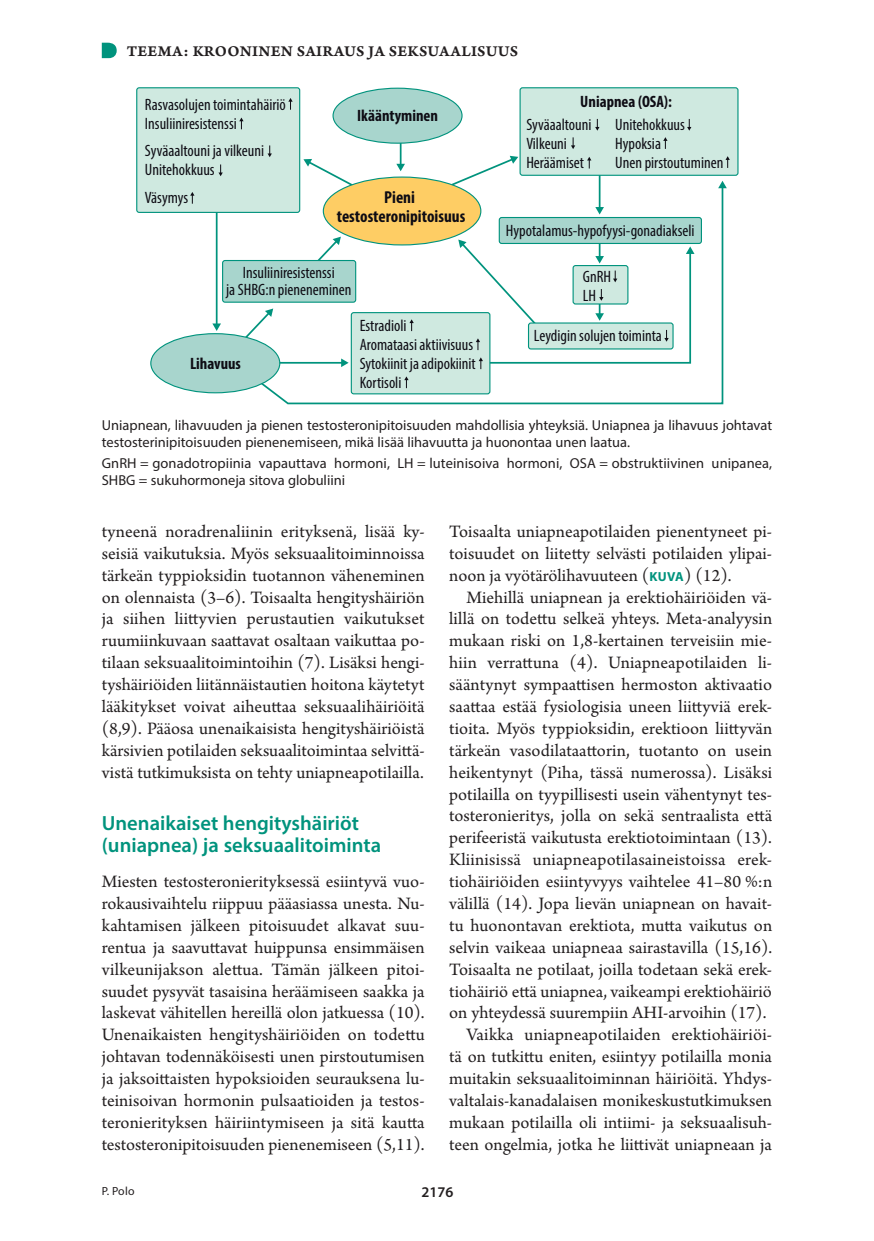
<style>
.page{position:relative;width:874px;height:1241px;background:#fff}
.page>*{position:absolute;margin:0;border:0;box-sizing:border-box;transform-origin:0 0}
.v1_teema{font:600 20.65px/21.9px "Myriad Pro";color:#00937d}
.l_ei_sis{font:18.38px/21.9px "Arno Pro";color:#231f20;text-align:justify}
.t1{font:700 condensed 17.32px/19.1px "Myriad Pro";color:#0e0c14;text-align:center}
.t2{font:condensed 16.45px/19.1px "Myriad Pro";color:#0e0c14}
.t3{font:700 condensed 16.45px "Myriad Pro";color:#0e0c14}
.vinj{font:15.75px "Arno Pro Smbd Caption";letter-spacing:.015em;color:#231f20}
.t4{font:600 14.88px "Myriad Pro";color:#231f20}
.kt{font:14.35px/17.5px "Myriad Pro";color:#231f20}
.Ala{font:11.9px "Myriad Pro";color:#231f20}
.s1{font-family:"Myriad Pro";font-weight:700;font-size:13.12px;color:#00937d}
</style>
<div class="page">
<svg style="left:256px;top:185px;width:467px;height:220px"></svg>
<svg style="left:717px;top:181px;width:9px;height:7px"></svg>
<hr style="left:216px;top:211px;width:1px;height:114px;background:#00937d">
<svg style="left:212px;top:323px;width:9px;height:8px"></svg>
<hr style="left:598px;top:162px;width:2px;height:46px;background:#00937d">
<svg style="left:595px;top:207px;width:8px;height:7px"></svg>
<hr style="left:399px;top:119px;width:2px;height:46px;background:#00937d">
<svg style="left:396px;top:164px;width:9px;height:7px"></svg>
<svg style="left:307px;top:236px;width:34px;height:24px"></svg>
<svg style="left:425px;top:156px;width:93px;height:42px"></svg>
<svg style="left:303px;top:159px;width:74px;height:40px"></svg>
<svg style="left:241px;top:308px;width:32px;height:35px"></svg>
<hr style="left:271px;top:362px;width:71px;height:1px;background:#00937d">
<svg style="left:341px;top:358px;width:7px;height:9px"></svg>
<div style="left:222px;top:260px;width:133px;height:42px;background:#a8d5cd;border-radius:2px"></div>
<div style="left:222px;top:260px;width:134px;height:43px;border:1px solid #00937d;border-radius:2px"></div>
<div style="left:351px;top:312px;width:138px;height:82px;background:#cfe9e0;border-radius:2px"></div>
<div style="left:350px;top:312px;width:140px;height:82px;border:1px solid #00937d;border-radius:2px"></div>
<div style="left:499px;top:217px;width:202px;height:26px;background:#a8d5cd;border-radius:2px"></div>
<div style="left:498px;top:217px;width:203px;height:27px;border:1px solid #00937d;border-radius:2px"></div>
<div style="left:137px;top:88px;width:162px;height:124px;background:#cfe9e0;border-radius:2px"></div>
<div style="left:136px;top:87px;width:164px;height:126px;border:1px solid #00937d;border-radius:2px"></div>
<div style="left:520px;top:88px;width:217px;height:87px;background:#cfe9e0;border-radius:2px"></div>
<div style="left:519px;top:87px;width:219px;height:89px;border:1px solid #00937d;border-radius:2px"></div>
<div style="left:323px;top:177px;width:157px;height:68px;background:#fecd64;border-radius:50%"></div>
<div style="left:333px;top:88px;width:129px;height:55px;background:#a8d5cd;border-radius:50%"></div>
<div style="left:332px;top:88px;width:130px;height:56px;border:1px solid #00937d;border-radius:50%"></div>
<div style="left:151px;top:333px;width:128px;height:60px;background:#a8d5cd;border-radius:50%"></div>
<div style="left:150px;top:333px;width:130px;height:60px;border:1px solid #00937d;border-radius:50%"></div>
<svg style="left:190px;top:192px;width:4px;height:12px"></svg>
<svg style="left:239px;top:117px;width:4px;height:12px"></svg>
<svg style="left:288px;top:98px;width:4px;height:12px"></svg>
<svg style="left:267px;top:145px;width:5px;height:12px"></svg>
<svg style="left:587px;top:157px;width:4px;height:11px"></svg>
<svg style="left:409px;top:319px;width:4px;height:12px"></svg>
<svg style="left:404px;top:376px;width:4px;height:12px"></svg>
<svg style="left:663px;top:137px;width:4px;height:12px"></svg>
<svg style="left:595px;top:119px;width:4px;height:12px"></svg>
<svg style="left:687px;top:119px;width:4px;height:12px"></svg>
<svg style="left:725px;top:156px;width:4px;height:12px"></svg>
<svg style="left:571px;top:137px;width:4px;height:12px"></svg>
<svg style="left:458px;top:239px;width:236px;height:130px"></svg>
<svg style="left:218px;top:164px;width:5px;height:12px"></svg>
<svg style="left:102px;top:43px;width:15px;height:15px"></svg>
<p class="vinj" style="left:127px;top:41px;width:392px">TEEMA: KROONINEN SAIRAUS JA SEKSUAALISUUS</p>
<p class="t2" style="left:145px;top:94px;width:142px">Rasvasolujen toimintahäiriö<br>Insuliiniresistenssi</p>
<p class="t2" style="left:145px;top:141px;width:121px">Syväaaltouni ja vilkeuni<br>Unitehokkuus</p>
<p class="t2" style="left:145px;top:188px;width:45px">Väsymys</p>
<p class="t3" style="left:357px;top:105px;width:82px">Ikääntyminen</p>
<p class="t1" style="left:336px;top:187px;width:130px">Pieni testosteronipitoisuus</p>
<p class="t2" style="left:226px;top:264px;width:127px;line-height:17.3px;text-align:center">Insuliiniresistenssi<br>ja SHBG:n pieneneminen</p>
<p class="t3" style="left:190px;top:353px;width:52px">Lihavuus</p>
<p class="t2" style="left:359px;top:315px;width:117px">Estradioli<br>Aromataasi aktiivisuus<br>Sytokiinit ja adipokiinit<br>Kortisoli</p>
<p class="t3" style="left:580px;top:92px;width:93px">Uniapnea (OSA):</p>
<p class="t2" style="left:526px;top:115px;width:67px">Syväaaltouni<br>Vilkeuni<br>Heräämiset</p>
<p class="t2" style="left:615px;top:115px;width:110px">Unitehokkuus<br>Hypoksia<br>Unen pirstoutuminen</p>
<p class="t2" style="left:505px;top:221px;width:190px">Hypotalamus-hypofyysi-gonadiakseli</p>
<p class="t2" style="left:582px;top:266px;width:30px">GnRH<br>LH</p>
<p class="t2" style="left:533px;top:326px;width:129px">Leydigin solujen toiminta</p>
<p class="kt" style="left:102px;top:415px;width:671px">Uniapnean, lihavuuden ja pienen testosteronipitoisuuden mahdollisia yhteyksiä. Uniapnea ja lihavuus johtavat testosterinipitoisuuden pienenemiseen, mikä lisää lihavuutta ja huonontaa unen laatua.</p>
<p class="kt" style="left:102px;top:453px;width:671px">GnRH = gonadotropiinia vapauttava hormoni, LH = luteinisoiva hormoni, OSA = obstruktiivinen unipanea,<br>SHBG = sukuhormoneja sitova globuliini</p>
<p class="l_ei_sis" style="left:102px;top:521px;width:324px">tyneenä noradrenaliinin erityksenä, lisää ky&shy;seisiä vaikutuksia. Myös seksuaalitoiminnoissa tärkeän typpioksidin tuotannon väheneminen on olennaista (3–6). Toisaalta hengityshäiriön ja siihen liittyvien perustautien vaikutukset ruumiinkuvaan saattavat osaltaan vaikuttaa po&shy;tilaan seksuaalitoimintoihin (7). Lisäksi hengi&shy;tyshäiriöiden liitännäistautien hoitona käytetyt lääkitykset voivat aiheuttaa seksuaalihäiriöitä (8,9). Pääosa unenaikaisista hengityshäiriöistä kärsivien potilaiden seksuaalitoimintaa selvittä&shy;vistä tutkimuksista on tehty uniapneapotilailla.</p>
<p class="v1_teema" style="left:102px;top:811px;width:281px">Unenaikaiset hengityshäiriöt (uniapnea) ja seksuaalitoiminta</p>
<p class="l_ei_sis" style="left:102px;top:871px;width:324px">Miesten testosteronierityksessä esiintyvä vuo&shy;rokausivaihtelu riippuu pääasiassa unesta. Nu&shy;kahtamisen jälkeen pitoisuudet alkavat suu&shy;rentua ja saavuttavat huippunsa ensimmäisen vilkeunijakson alettua. Tämän jälkeen pitoi&shy;suudet pysyvät tasaisina heräämiseen saakka ja laskevat vähitellen hereillä olon jatkuessa (10).<br>Unenaikaisten hengityshäiriöiden on todettu johtavan todennäköisesti unen pirstoutumisen ja jaksoittaisten hypoksioiden seurauksena lu&shy;teinisoivan hormonin pulsaatioiden ja testos&shy;teronierityksen häiriintymiseen ja sitä kautta testosteronipitoisuuden pienenemiseen (5,11).</p>
<p class="l_ei_sis" style="left:449px;top:521px;width:324px">Toisaalta uniapneapotilaiden pienentyneet pi&shy;toisuudet on liitetty selvästi potilaiden ylipai&shy;noon ja vyötärölihavuuteen (<span class="s1">KUVA</span>) (12).</p>
<p class="l_ei_sis" style="left:449px;top:587px;width:324px;text-indent:17px">Miehillä uniapnean ja erektiohäiriöiden vä&shy;lillä on todettu selkeä yhteys. Meta-analyysin mukaan riski on 1,8-kertainen terveisiin mie&shy;hiin verrattuna (4). Uniapneapotilaiden li&shy;sääntynyt sympaattisen hermoston aktivaatio saattaa estää fysiologisia uneen liittyviä erek&shy;tioita. Myös typpioksidin, erektioon liittyvän tärkeän vasodilataattorin, tuotanto on usein heikentynyt (Piha, tässä numerossa). Lisäksi potilailla on tyypillisesti usein vähentynyt tes&shy;tosteronieritys, jolla on sekä sentraalista että perifeeristä vaikutusta erektiotoimintaan (13).<br>Kliinisissä uniapneapotilasaineistoissa erek&shy;tiohäiriöiden esiintyvyys vaihtelee 41–80 %:n välillä (14). Jopa lievän uniapnean on havait&shy;tu huonontavan erektiota, mutta vaikutus on selvin vaikeaa uniapneaa sairastavilla (15,16).<br>Toisaalta ne potilaat, joilla todetaan sekä erek&shy;tiohäiriö että uniapnea, vaikeampi erektiohäiriö on yhteydessä suurempiin AHI-arvoihin (17).</p>
<p class="l_ei_sis" style="left:449px;top:1024px;width:324px;text-indent:17px">Vaikka uniapneapotilaiden erektiohäiriöi&shy;tä on tutkittu eniten, esiintyy potilailla monia muitakin seksuaalitoiminnan häiriöitä. Yhdys&shy;valtalais-kanadalaisen monikeskustutkimuksen mukaan potilailla oli intiimi- ja seksuaalisuh&shy;teen ongelmia, jotka he liittivät uniapneaan ja</p>
<p class="Ala" style="left:102px;top:1183px;width:34px">P. Polo</p>
<p class="t4" style="left:421px;top:1182px;width:33px">2176</p>
</div>
